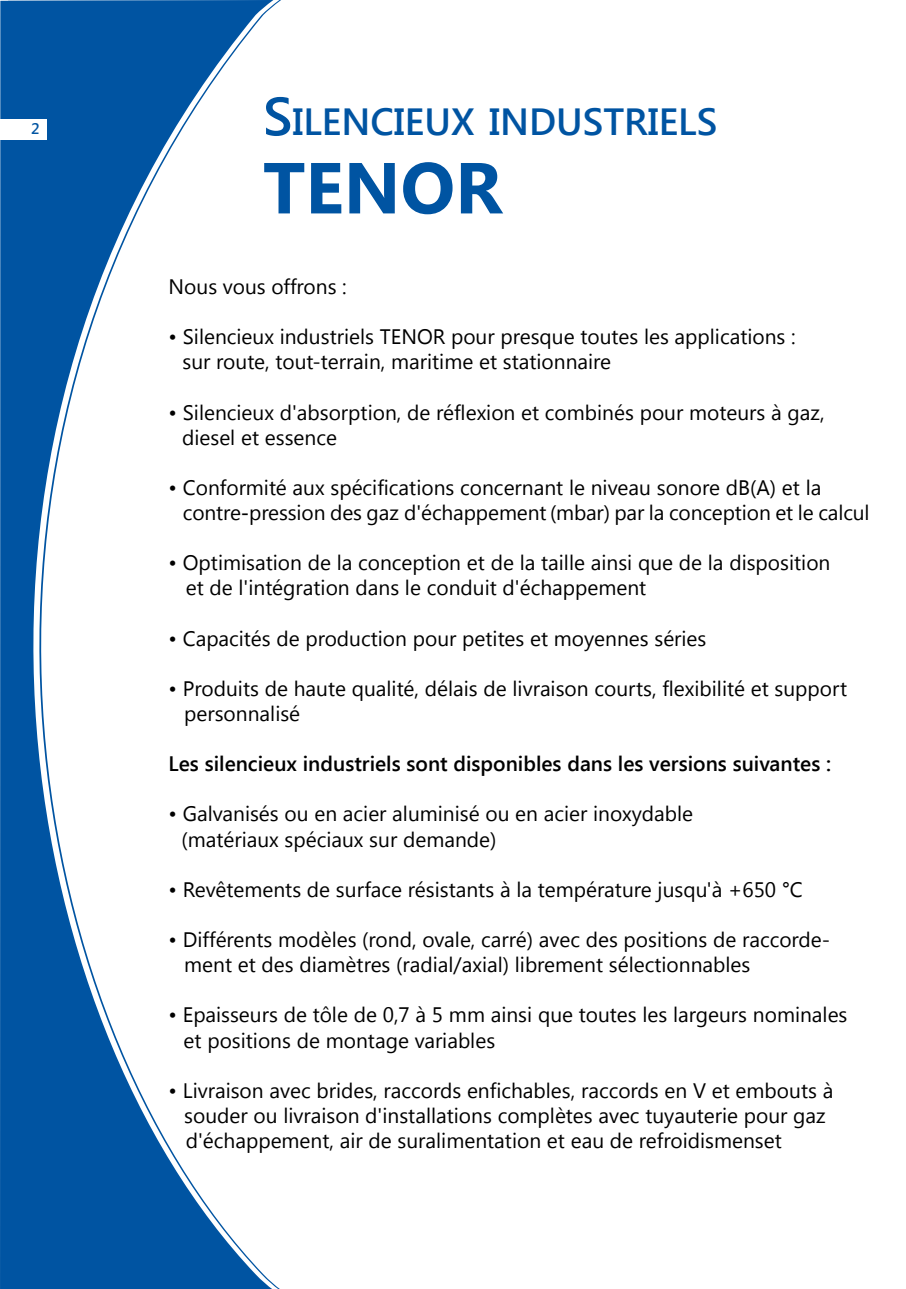
<style>
.page{position:relative;width:906px;height:1289px;background:#fff}
.page>*{position:absolute;margin:0;border:0;box-sizing:border-box;transform-origin:0 0}
.t1{font:700 72px "Segoe UI";color:#0054a2}
.t2{font:600 37.8px "Segoe UI";color:#0054a2}
.t3{font:21px/25px "Segoe UI";color:#000}
.t4{font:600 21px "Segoe UI";color:#000}
.t5{font:600 15.3px "Segoe UI";color:#0054a2}
.s1{font-size:54px}
.s2{font-weight:600}
</style>
<div class="page">
<svg style="left:0;top:0;width:273px;height:1288px"></svg>
<div style="left:0;top:119px;width:47px;height:20px;background:#fff"></div>
<p class="t5" style="left:31px;top:118px;width:10px">2</p>
<h2 class="t2" style="left:263px;top:95px;width:456px"><span class="s1">S</span>ILENCIEUX INDUSTRIELS</h2>
<h1 class="t1" style="left:263px;top:136px;width:240px">TENOR</h1>
<p class="t3" style="left:169px;top:273px;width:180px">Nous vous offrons :</p>
<p class="t3" style="left:182px;top:323px;width:615px;text-indent:-14px">• Silencieux industriels TENOR pour presque toutes les applications : sur route, tout-terrain, maritime et stationnaire</p>
<p class="t3" style="left:182px;top:398px;width:644px;text-indent:-14px">• Silencieux d'absorption, de réflexion et combinés pour moteurs à gaz, diesel et essence</p>
<p class="t3" style="left:183px;top:474px;width:688px;text-indent:-14px">• Conformité aux spécifications concernant le niveau sonore dB(A) et la contre<span class="s2">-</span>pression des gaz d'échappement (mbar) par la conception et le calcul</p>
<p class="t3" style="left:186px;top:549px;width:646px;text-indent:-17px">• Optimisation de la conception et de la taille ainsi que de la disposition et de l'intégration dans le conduit d'échappement</p>
<p class="t3" style="left:169px;top:624px;width:539px">• Capacités de production pour petites et moyennes séries</p>
<p class="t3" style="left:184px;top:675px;width:664px;text-indent:-16px">• Produits de haute qualité, délais de livraison courts, flexibilité et support personnalisé</p>
<p class="t4" style="left:169px;top:749px;width:664px">Les silencieux industriels sont disponibles dans les versions suivantes :</p>
<p class="t3" style="left:181px;top:800px;width:513px;text-indent:-13px">• Galvanisés ou en acier aluminisé ou en acier inoxydable (matériaux spéciaux sur demande)</p>
<p class="t3" style="left:169px;top:876px;width:636px">• Revêtements de surface résistants à la température jusqu'à +650 °C</p>
<p class="t3" style="left:184px;top:926px;width:647px;text-indent:-16px">• Différents modèles (rond, ovale, carré) avec des positions de raccorde&shy;ment et des diamètres (radial/axial) librement sélectionnables</p>
<p class="t3" style="left:184px;top:1001px;width:665px;text-indent:-15px">• Epaisseurs de tôle de 0,7 à 5 mm ainsi que toutes les largeurs nominales et positions de montage variables</p>
<p class="t3" style="left:184px;top:1076px;width:650px;text-indent:-16px">• Livraison avec brides, raccords enfichables, raccords en V et embouts à souder ou livraison d'installations complètes avec tuyauterie pour gaz d'échappement, air de suralimentation et eau de refroidismenset</p>
</div>
